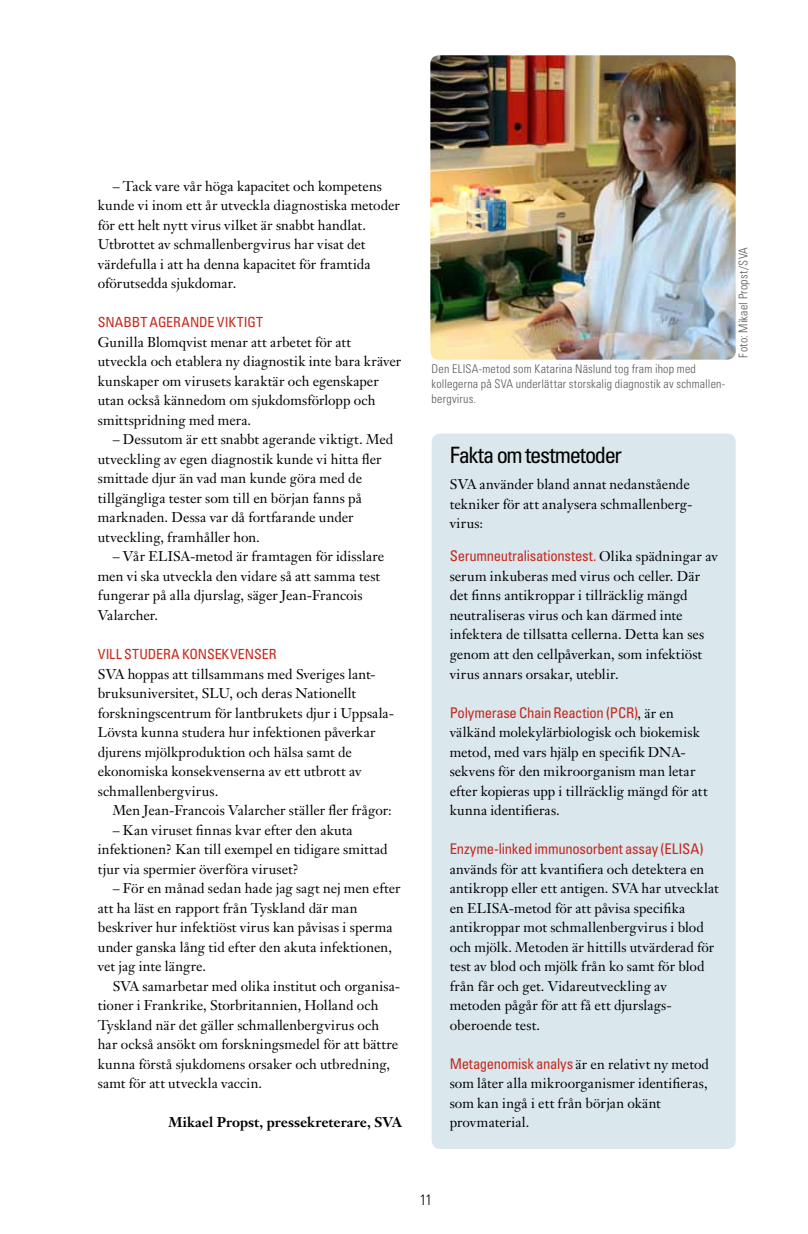
<style>
.page{position:relative;width:808px;height:1234px;background:#fff}
.page>*{position:absolute;margin:0;border:0;box-sizing:border-box;transform-origin:0 0}
.t1{font:condensed 22.5px "Univers LT Std";letter-spacing:-.045em;color:#000}
.t2{font:300 condensed 15px "Univers LT Std";color:#000}
.t3{font:condensed 14.7px "Univers LT Std";letter-spacing:-.02em;color:#c5281c}
.t4{font:13.95px/19.5px "Janson Text LT Std";letter-spacing:.005em;color:#000}
.t5{font:condensed 13.95px "Univers LT Std";letter-spacing:-.01em;color:#c5281c}
.t6{font:700 13.95px "Janson Text LT Std";color:#000}
.t7{font:300 condensed 12px/15px "Univers LT Std";letter-spacing:.015em;color:#58595b}
.s1{font-family:"Janson Text LT Std";font-stretch:normal;font-size:13.95px;color:#000}
.s2{font-family:"Univers LT Std";font-stretch:condensed;font-size:14.7px;color:#c5281c}
</style>
<div class="page">
<div style="left:432px;top:433px;width:304px;height:715px;background:#dae7ed;border-radius:9px"></div>
<img style="left:430px;top:55px;width:306px;height:304px">
<p class="t4" style="left:98px;top:176px;width:304px;text-indent:15px">– Tack vare vår höga kapacitet och kompetens kunde vi inom ett år utveckla diagnostiska metoder för ett helt nytt virus vilket är snabbt handlat.<br>Utbrottet av schmallenbergvirus har visat det värdefulla i att ha denna kapacitet för framtida oförutsedda sjukdomar.</p>
<p class="t5" style="left:98px;top:313px;width:17px">SNABB</p>
<p class="t5" style="left:140px;top:313px;width:19px">T AGERANDE</p>
<p class="t5" style="left:217px;top:313px;width:48px">VIKTIGT</p>
<p class="t4" style="left:98px;top:332px;width:305px">Gunilla Blomqvist menar att arbetet för att utveckla och etablera ny diagnostik inte bara kräver kunskaper om virusets karaktär och egenskaper utan också kännedom om sjukdomsförlopp och smittspridning med mera.</p>
<p class="t4" style="left:98px;top:429px;width:297px;text-indent:15px">– Dessutom är ett snabbt agerande viktigt. Med utveckling av egen diagnostik kunde vi hitta fler smittade djur än vad man kunde göra med de tillgängliga tester som till en början fanns på marknaden. Dessa var då fortfarande under utveckling, framhåller hon.</p>
<p class="t4" style="left:98px;top:546px;width:288px;text-indent:15px">– Vår ELISA-metod är framtagen för idisslare men vi ska utveckla den vidare så att samma test fungerar på alla djurslag, säger Jean-Francois Valarcher.</p>
<p class="t5" style="left:98px;top:645px;width:59px">VILL STUDERA</p>
<p class="t5" style="left:182px;top:645px;width:88px">KONSEKVENSER</p>
<p class="t4" style="left:98px;top:663px;width:298px">SVA hoppas att tillsammans med Sveriges lant&shy;bruksuniversitet, SLU, och deras Nationellt forskningscentrum för lantbrukets djur i Uppsala-Lövsta kunna studera hur infektionen påverkar djurens mjölkproduktion och hälsa samt de ekonomiska konsekvenserna av ett utbrott av schmallenbergvirus.</p>
<p class="t4" style="left:113px;top:800px;width:281px">Men Jean-Francois Valarcher ställer fler frågor:</p>
<p class="t4" style="left:98px;top:819px;width:291px;text-indent:15px">– Kan viruset finnas kvar efter den akuta infektionen? Kan till exempel en tidigare smittad tjur via spermier överföra viruset?</p>
<p class="t4" style="left:98px;top:878px;width:304px;text-indent:15px">– För en månad sedan hade jag sagt nej men efter att ha läst en rapport från Tyskland där man beskriver hur infektiöst virus kan påvisas i sperma under ganska lång tid efter den akuta infektionen, vet jag inte längre.</p>
<p class="t4" style="left:98px;top:975px;width:304px;text-indent:15px">SVA samarbetar med olika institut och organisa&shy;tioner i Frankrike, Storbritannien, Holland och Tyskland när det gäller schmallenbergvirus och har också ansökt om forskningsmedel för att bättre kunna förstå sjukdomens orsaker och utbredning, samt för att utveckla vaccin.</p>
<p class="t6" style="left:168px;top:1113px;width:235px">Mikael Propst, pressekreterare, SVA</p>
<p class="t7" style="left:432px;top:361px;width:295px">Den ELISA-metod som Katarina Näslund tog fram ihop med kollegerna på SVA underlättar storskalig diagnostik av schmallen&shy;bergvirus.</p>
<p class="t7" style="left:736px;top:357px;width:112px;rotate:-90deg">Foto: Mikael Propst/SVA</p>
<h1 class="t1" style="left:450px;top:441px;width:174px">Fakta om testmetoder</h1>
<p class="t4" style="left:450px;top:474px;width:244px">SVA använder bland annat nedanstående tekniker för att analysera schmallenberg&shy;virus:</p>
<p class="t3" style="left:450px;top:546px;width:270px">Serumneutralisationstest. <span class="s1">Olika spädningar av</span></p>
<p class="t4" style="left:450px;top:566px;width:256px">serum inkuberas med virus och celler. Där det finns antikroppar i tillräcklig mängd neutraliseras virus och kan därmed inte infektera de tillsatta cellerna. Detta kan ses genom att den cellpåverkan, som infektiöst virus annars orsakar, uteblir.</p>
<p class="t3" style="left:450px;top:702px;width:226px">Polymerase Chain Reaction (PCR)<span class="s1">, är en</span></p>
<p class="t4" style="left:450px;top:722px;width:259px">välkänd molekylärbiologisk och biokemisk metod, med vars hjälp en specifik DNA&shy;sekvens för den mikroorganism man letar efter kopieras upp i tillräcklig mängd för att kunna identifieras.</p>
<p class="t3" style="left:450px;top:839px;width:255px">Enzyme-linked immunosorbent assay (ELISA)</p>
<p class="t4" style="left:450px;top:858px;width:270px">används för att kvantifiera och detektera en antikropp eller ett antigen. SVA har utvecklat en ELISA-metod för att påvisa specifika antikroppar mot schmallenbergvirus i blod och mjölk. Metoden är hittills utvärderad för test av blod och mjölk från ko samt för blod från får och get. Vidareutveckling av metoden pågår för att få ett djurslags&shy;oberoende test.</p>
<p class="t4" style="left:450px;top:1053px;width:261px"><span class="s2">Metagenomisk analys</span> är en relativt ny metod som låter alla mikroorganismer identifieras, som kan ingå i ett från början okänt provmaterial.</p>
<p class="t2" style="left:420px;top:1190px;width:14px">11</p>
</div>
